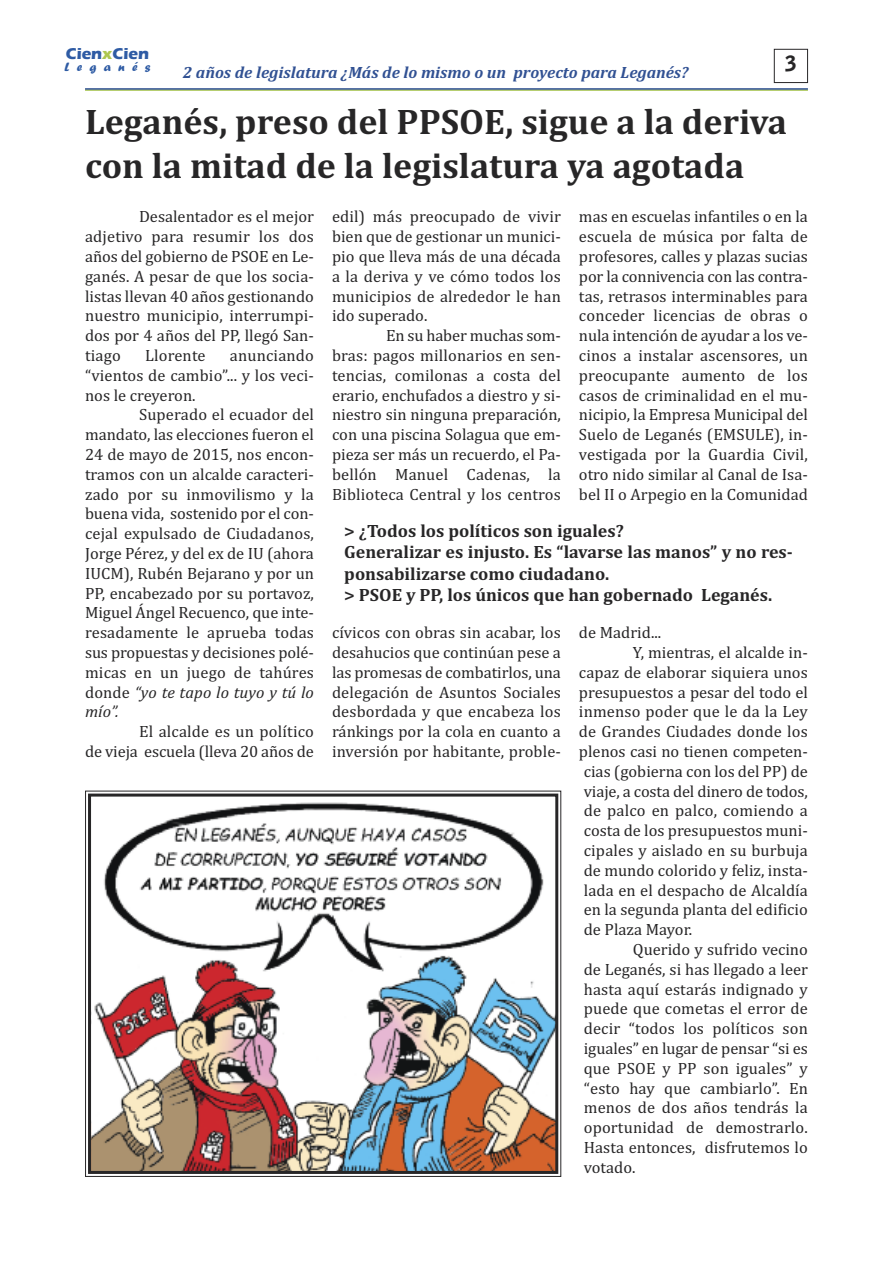
<style>
.page{position:relative;width:893px;height:1263px;background:#fff}
.page>*{position:absolute;margin:0;border:0;box-sizing:border-box;transform-origin:0 0}
.t1{font:700 36px/43.2px "Cambria";color:#272627}
.t2{font:900 21px "Bell Gothic Std";color:#272627}
.t3{font:700 18px/21.6px "Cambria";color:#272627}
.t4{font:16.5px/19.8px "Cambria";letter-spacing:.005em;color:#272627;text-align:justify}
.t5{font:italic 700 16.5px "Cambria";color:#315193}
.t6{font:700 16.2px "Eras ITC";color:#2e5ba4}
.t7{font:12.6px "Forte";letter-spacing:.585em;color:#2e5ba4}
.s1{color:#aec750}
.s2{font-style:italic}
</style>
<div class="page">
<hr style="left:85px;top:89px;width:723px;height:2px;background:#a7c451">
<hr style="left:85px;top:88px;width:723px;height:2px;background:#315193">
<div style="left:774px;top:49px;width:34px;height:34px;border:1px solid #272627"></div>
<img style="left:92px;top:802px;width:462px;height:368px">
<div style="left:88px;top:793px;width:470px;height:381px;border:3px solid #272627"></div>
<p class="t6" style="left:66px;top:44px;width:85px">Cien<span class="s1">x</span>Cien</p>
<p class="t7" style="left:65px;top:59px;width:87px">Leganés</p>
<p class="t2" style="left:785px;top:56px;width:13px">3</p>
<h1 class="t1" style="left:85px;top:100px;width:704px">Leganés, preso del PPSOE, sigue a la deriva con la mitad de la legislatura ya agotada</h1>
<p class="t5" style="left:183px;top:62px;width:507px">2 años de legislatura ¿Más de lo mismo o un proyecto para Leganés?</p>
<p class="t4" style="left:85px;top:207px;width:230px;text-indent:54px">Desalentador es el mejor adjetivo para resumir los dos años del gobierno de PSOE en Le&shy;ganés. A pesar de que los socia&shy;listas llevan 40 años gestionando nuestro municipio, interrumpi&shy;dos por 4 años del PP, llegó San&shy;tiago</p>
<p class="t4" style="left:85px;top:345px;width:230px;text-indent:145px">anunciando “vientos de cambio”... y los veci&shy;nos le creyeron.</p>
<p class="t4" style="left:85px;top:405px;width:230px;text-indent:54px">Superado el ecuador del mandato, las elecciones fueron el 24 de mayo de 2015, nos encon&shy;tramos con un alcalde caracteri&shy;zado por su inmovilismo y la buena vida, sostenido por el con&shy;cejal expulsado de Ciudadanos, Jorge Pérez, y del ex de IU (ahora IUCM), Rubén Bejarano y por un PP, encabezado por su portavoz, Miguel Ángel Recuenco, que inte&shy;resadamente le aprueba todas sus propuestas y decisiones polé&shy;micas en un juego de tahúres donde <span class="s2">“yo te tapo lo tuyo y tú lo mío”.</span></p>
<p class="t4" style="left:85px;top:722px;width:230px;text-align:right">El alcalde es un político<br>de vieja escuela (lleva 20 años de</p>
<p class="t4" style="left:145px;top:345px;width:62px">Llorente</p>
<p class="t4" style="left:332px;top:207px;width:230px">edil) más preocupado de vivir bien que de gestionar un munici&shy;pio que lleva más de una década a la deriva y ve cómo todos los municipios de alrededor le han ido superado.</p>
<p class="t4" style="left:332px;top:326px;width:230px;text-indent:54px">En su haber muchas som&shy;bras: pagos millonarios en sen&shy;tencias, comilonas a costa del erario, enchufados a diestro y si&shy;niestro sin ninguna preparación, con una piscina Solagua que em&shy;pieza ser más un recuerdo, el Pa&shy;bellón Manuel Cadenas, la Biblioteca Central y los centros</p>
<p class="t4" style="left:579px;top:207px;width:230px">mas en escuelas infantiles o en la escuela de música por falta de profesores, calles y plazas sucias por la connivencia con las contra&shy;tas, retrasos interminables para conceder licencias de obras o nula intención de ayudar a los ve&shy;cinos a instalar ascensores, un preocupante aumento de los casos de criminalidad en el mu&shy;nicipio, la Empresa Municipal del Suelo de Leganés (EMSULE), in&shy;vestigada por la Guardia Civil, otro nido similar al Canal de Isa&shy;bel II o Arpegio en la Comunidad</p>
<p class="t3" style="left:344px;top:519px;width:450px">&gt; ¿Todos los políticos son iguales?<br>Generalizar es injusto. Es “lavarse las manos” y no res&shy;ponsabilizarse como ciudadano.<br>&gt; PSOE y PP, los únicos que han gobernado Leganés.</p>
<p class="t4" style="left:332px;top:623px;width:230px">cívicos con obras sin acabar, los desahucios que continúan pese a las promesas de combatirlos, una delegación de Asuntos Sociales desbordada y que encabeza los ránkings por la cola en cuanto a inversión por habitante, proble-</p>
<p class="t4" style="left:579px;top:623px;width:84px">de Madrid...</p>
<p class="t4" style="left:633px;top:642px;width:176px">Y, mientras, el alcalde in-</p>
<p class="t4" style="left:579px;top:662px;width:230px">capaz de elaborar siquiera unos</p>
<p class="t4" style="left:579px;top:682px;width:230px">presupuestos a pesar del todo el</p>
<p class="t4" style="left:579px;top:702px;width:230px">inmenso poder que le da la Ley</p>
<p class="t4" style="left:579px;top:722px;width:230px">de Grandes Ciudades donde los</p>
<p class="t4" style="left:579px;top:741px;width:230px">plenos casi no tienen competen-</p>
<p class="t4" style="left:584px;top:761px;width:226px">cias (gobierna con los del PP) de</p>
<p class="t4" style="left:584px;top:781px;width:226px">viaje, a costa del dinero de todos,</p>
<p class="t4" style="left:584px;top:801px;width:226px">de palco en palco, comiendo a</p>
<p class="t4" style="left:584px;top:821px;width:226px">costa de los presupuestos muni-</p>
<p class="t4" style="left:584px;top:840px;width:226px">cipales y aislado en su burbuja</p>
<p class="t4" style="left:584px;top:860px;width:226px">de mundo colorido y feliz, insta-</p>
<p class="t4" style="left:584px;top:880px;width:226px">lada en el despacho de Alcaldía</p>
<p class="t4" style="left:584px;top:900px;width:226px">en la segunda planta del edificio</p>
<p class="t4" style="left:584px;top:920px;width:110px">de Plaza Mayor.</p>
<p class="t4" style="left:633px;top:939px;width:176px">Querido y sufrido vecino</p>
<p class="t4" style="left:584px;top:959px;width:226px">de Leganés, si has llegado a leer</p>
<p class="t4" style="left:584px;top:979px;width:226px">hasta aquí estarás indignado y</p>
<p class="t4" style="left:584px;top:999px;width:226px">puede que cometas el error de</p>
<p class="t4" style="left:584px;top:1019px;width:226px">decir “todos los políticos son</p>
<p class="t4" style="left:584px;top:1038px;width:226px">iguales” en lugar de pensar “si es</p>
<p class="t4" style="left:584px;top:1058px;width:226px">que PSOE y PP son iguales” y</p>
<p class="t4" style="left:584px;top:1078px;width:226px">“esto hay que cambiarlo”. En</p>
<p class="t4" style="left:584px;top:1098px;width:226px">menos de dos años tendrás la</p>
<p class="t4" style="left:584px;top:1118px;width:226px">oportunidad de demostrarlo.</p>
<p class="t4" style="left:584px;top:1137px;width:226px">Hasta entonces, disfrutemos lo</p>
<p class="t4" style="left:584px;top:1157px;width:53px">votado.</p>
</div>
